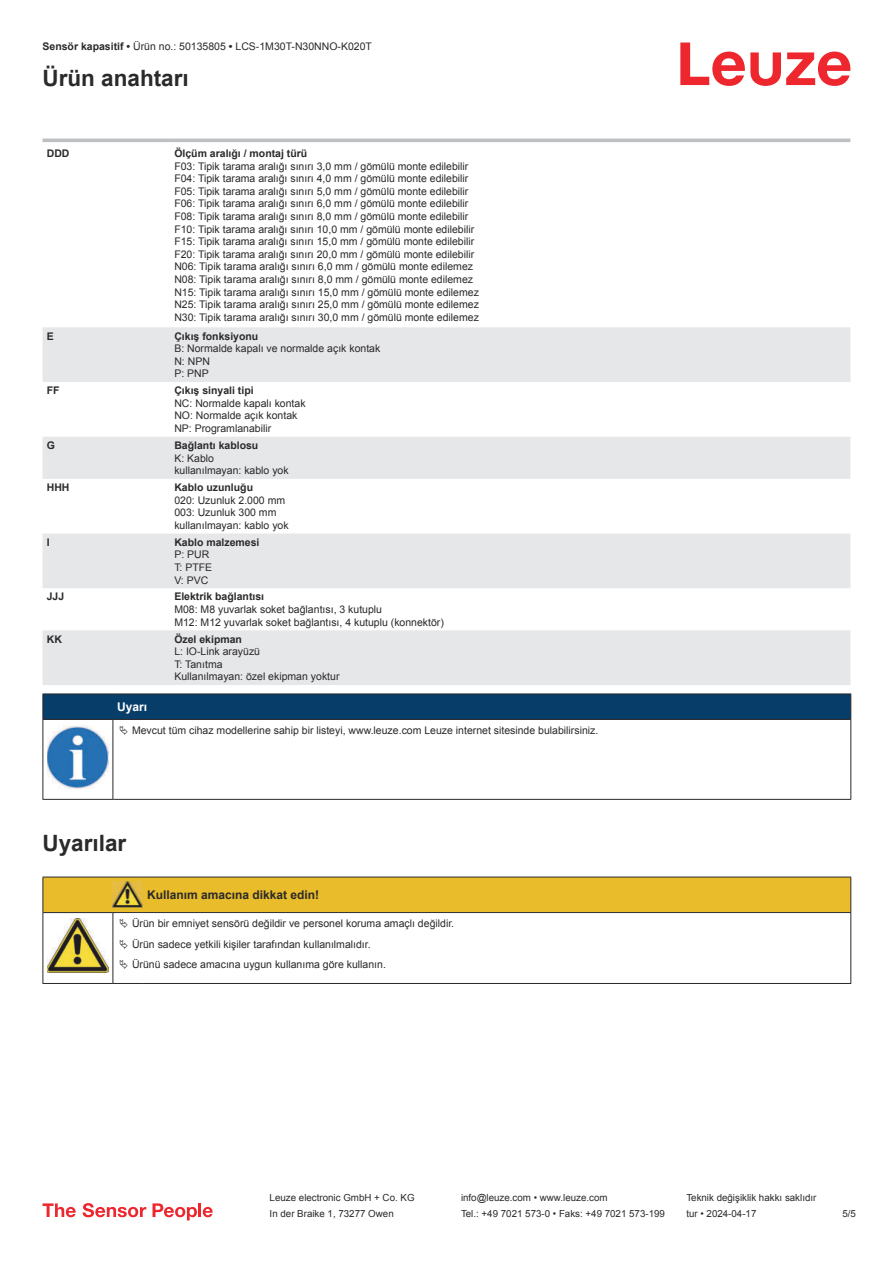
<style>
.page{position:relative;width:893px;height:1263px;background:#fff}
.page>*{position:absolute;margin:0;border:0;box-sizing:border-box;transform-origin:0 0}
.t1{font:700 22.5px "Arial";color:#2b292a}
.t2{font:700 12px "Arial";color:#2b292a}
.t3{font:700 12px "Arial";color:#fff}
.t4{font:10.5px/12.6px "Arial";color:#2b292a}
.t5{font:700 10.5px "Arial";color:#2b292a}
.t6{font:9.75px "Arial";color:#2b292a}
.s1{font-weight:700}
</style>
<div class="page">
<svg style="left:680px;top:43px;width:170px;height:43px"></svg>
<svg style="left:43px;top:327px;width:807px;height:358px;fill:#e6e7e9"></svg>
<hr style="left:43px;top:139px;width:127px;height:3px;background:#bdbfc1">
<hr style="left:170px;top:139px;width:680px;height:3px;background:#bdbfc1">
<svg style="left:43px;top:1203px;width:33px;height:14px"></svg>
<svg style="left:83px;top:1203px;width:63px;height:14px"></svg>
<svg style="left:153px;top:1203px;width:44px;height:17px"></svg>
<hr style="left:198px;top:1203px;width:3px;height:14px;background:#ed272d">
<svg style="left:203px;top:1207px;width:10px;height:10px"></svg>
<svg style="left:44px;top:720px;width:806px;height:79px"></svg>
<hr style="left:43px;top:693px;width:70px;height:1px;background:#2b292a">
<hr style="left:43px;top:719px;width:70px;height:1px;background:#2b292a">
<hr style="left:113px;top:693px;width:738px;height:1px;background:#2b292a">
<div style="left:43px;top:694px;width:808px;height:25px;background:#063d69"></div>
<hr style="left:113px;top:719px;width:738px;height:1px;background:#2b292a">
<hr style="left:43px;top:720px;width:1px;height:75px;background:#2b292a">
<hr style="left:113px;top:720px;width:1px;height:75px;background:#2b292a">
<hr style="left:850px;top:720px;width:1px;height:75px;background:#2b292a">
<hr style="left:43px;top:799px;width:70px;height:1px;background:#2b292a">
<hr style="left:113px;top:799px;width:738px;height:1px;background:#2b292a">
<img style="left:47px;top:726px;width:61px;height:63px">
<div style="left:115px;top:720px;width:734px;height:21px;background:#fff"></div>
<hr style="left:43px;top:983px;width:70px;height:1px;background:#2b292a">
<hr style="left:113px;top:983px;width:30px;height:1px;background:#2b292a">
<hr style="left:143px;top:983px;width:708px;height:1px;background:#2b292a">
<svg style="left:43px;top:877px;width:808px;height:106px"></svg>
<p class="t4" style="left:43px;top:41px;width:331px"><span class="s1">Sensör kapasitif •</span> Ürün no.: 50135805 <span class="s1">•</span> LCS-1M30T-N30NNO-K020T</p>
<h1 class="t1" style="left:43px;top:63px;width:148px">Ürün anahtarı</h1>
<p class="t5" style="left:47px;top:149px;width:24px">DDD</p>
<p class="t5" style="left:174px;top:146px;width:135px">Ölçüm aralığı / montaj türü</p>
<p class="t4" style="left:174px;top:160px;width:306px">F03: Tipik tarama aralığı sınırı 3,0 mm / gömülü monte edilebilir F04: Tipik tarama aralığı sınırı 4,0 mm / gömülü monte edilebilir F05: Tipik tarama aralığı sınırı 5,0 mm / gömülü monte edilebilir F06: Tipik tarama aralığı sınırı 6,0 mm / gömülü monte edilebilir F08: Tipik tarama aralığı sınırı 8,0 mm / gömülü monte edilebilir F10: Tipik tarama aralığı sınırı 10,0 mm / gömülü monte edilebilir F15: Tipik tarama aralığı sınırı 15,0 mm / gömülü monte edilebilir F20: Tipik tarama aralığı sınırı 20,0 mm / gömülü monte edilebilir N06: Tipik tarama aralığı sınırı 6,0 mm / gömülü monte edilemez N08: Tipik tarama aralığı sınırı 8,0 mm / gömülü monte edilemez N15: Tipik tarama aralığı sınırı 15,0 mm / gömülü monte edilemez N25: Tipik tarama aralığı sınırı 25,0 mm / gömülü monte edilemez N30: Tipik tarama aralığı sınırı 30,0 mm / gömülü monte edilemez</p>
<p class="t5" style="left:47px;top:332px;width:9px">E</p>
<p class="t5" style="left:174px;top:328px;width:86px">Çıkış fonksiyonu</p>
<p class="t4" style="left:174px;top:342px;width:207px">B: Normalde kapalı ve normalde açık kontak<br>N: NPN<br>P: PNP</p>
<p class="t5" style="left:47px;top:387px;width:14px">FF</p>
<p class="t5" style="left:174px;top:383px;width:81px">Çıkış sinyali tipi</p>
<p class="t4" style="left:174px;top:397px;width:133px">NC: Normalde kapalı kontak<br>NO: Normalde açık kontak<br>NP: Programlanabilir</p>
<p class="t5" style="left:47px;top:441px;width:10px">G</p>
<p class="t5" style="left:174px;top:438px;width:86px">Bağlantı kablosu</p>
<p class="t4" style="left:174px;top:452px;width:116px">K: Kablo<br>kullanılmayan: kablo yok</p>
<p class="t5" style="left:47px;top:483px;width:24px">HHH</p>
<p class="t5" style="left:174px;top:480px;width:80px">Kablo uzunluğu</p>
<p class="t4" style="left:174px;top:494px;width:116px">020: Uzunluk 2.000 mm<br>003: Uzunluk 300 mm kullanılmayan: kablo yok</p>
<p class="t5" style="left:47px;top:538px;width:4px">I</p>
<p class="t5" style="left:174px;top:535px;width:87px">Kablo malzemesi</p>
<p class="t4" style="left:174px;top:548px;width:39px">P: PUR<br>T: PTFE<br>V: PVC</p>
<p class="t5" style="left:47px;top:593px;width:19px">JJJ</p>
<p class="t5" style="left:174px;top:589px;width:91px">Elektrik bağlantısı</p>
<p class="t4" style="left:174px;top:603px;width:271px">M08: M8 yuvarlak soket bağlantısı, 3 kutuplu<br>M12: M12 yuvarlak soket bağlantısı, 4 kutuplu (konnektör)</p>
<p class="t5" style="left:47px;top:635px;width:17px">KK</p>
<p class="t5" style="left:174px;top:631px;width:69px">Özel ekipman</p>
<p class="t4" style="left:174px;top:645px;width:167px">L: IO-Link arayüzü<br>T: Tanıtma<br>Kullanılmayan: özel ekipman yoktur</p>
<p class="t3" style="left:117px;top:698px;width:32px">Uyarı</p>
<p class="t4" style="left:132px;top:724px;width:468px">Mevcut tüm cihaz modellerine sahip bir listeyi, www.leuze.com Leuze internet sitesinde bulabilirsiniz.</p>
<h1 class="t1" style="left:43px;top:827px;width:85px">Uyarılar</h1>
<p class="t2" style="left:147px;top:886px;width:174px">Kullanım amacına dikkat edin!</p>
<p class="t4" style="left:132px;top:913px;width:324px;line-height:20.2px">Ürün bir emniyet sensörü değildir ve personel koruma amaçlı değildir.<br>Ürün sadece yetkili kişiler tarafından kullanılmalıdır.<br>Ürünü sadece amacına uygun kullanıma göre kullanın.</p>
<p class="t6" style="left:270px;top:1191px;width:146px">Leuze electronic GmbH + Co. KG</p>
<p class="t6" style="left:461px;top:1191px;width:148px">info@leuze.com • www.leuze.com</p>
<p class="t6" style="left:686px;top:1191px;width:132px">Teknik değişiklik hakkı saklıdır</p>
<p class="t6" style="left:270px;top:1207px;width:126px">In der Braike 1, 73277 Owen</p>
<p class="t6" style="left:461px;top:1207px;width:205px">Tel.: +49 7021 573-0 • Faks: +49 7021 573-199</p>
<p class="t6" style="left:686px;top:1207px;width:72px">tur • 2024-04-17</p>
<p class="t6" style="left:842px;top:1210px;width:15px">5 /5</p>
</div>
